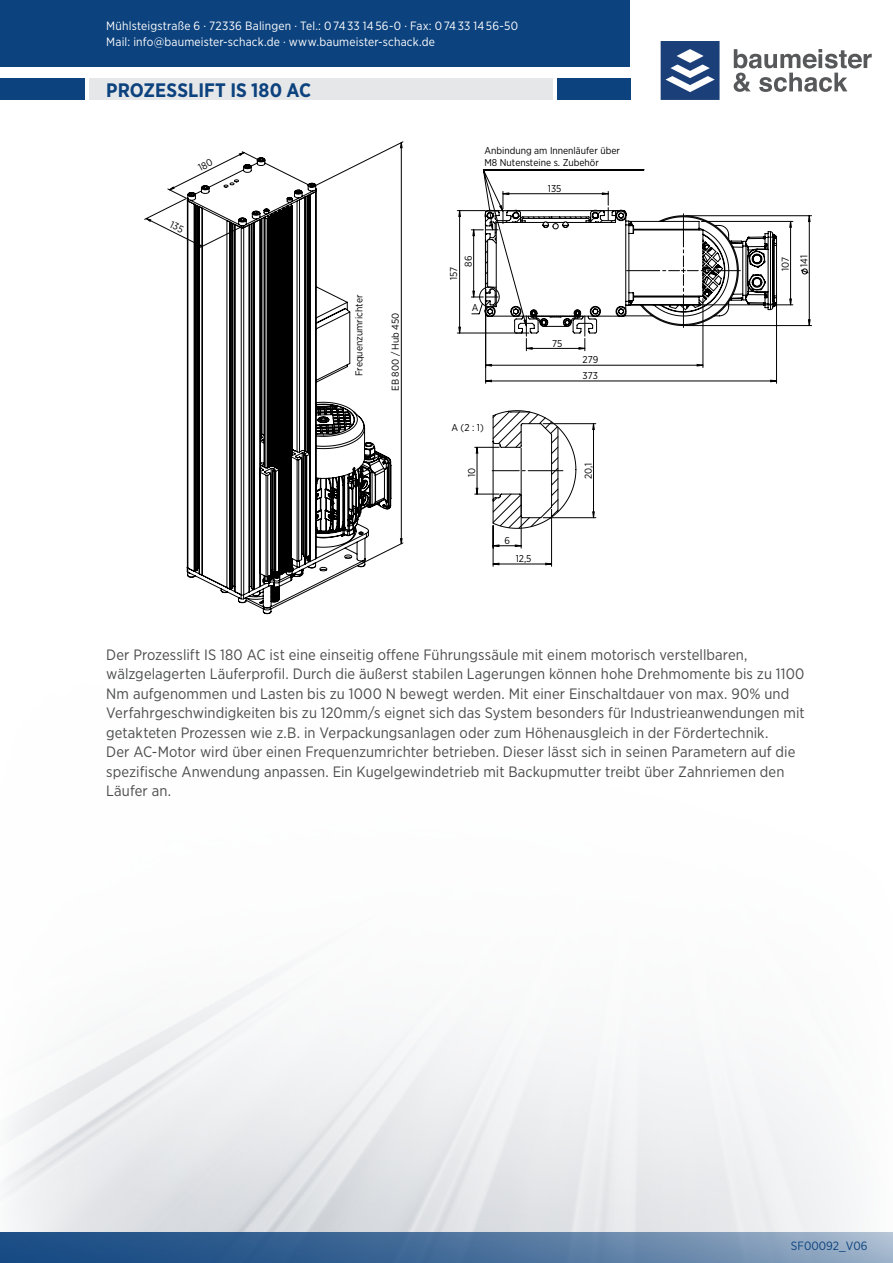
<style>
.page{position:relative;width:893px;height:1263px;background:#fff}
.page>*{position:absolute;margin:0;border:0;box-sizing:border-box;transform-origin:0 0}
.t1{font:700 19.5px "Gotham Narrow";letter-spacing:.005em;color:#0c427e}
.t2{font:15px/19.5px "Gotham Narrow";letter-spacing:.005em;color:#4b4c4d}
.t3{font:12px/15.8px "Gotham Narrow";letter-spacing:.015em;color:#fff}
.t4{font:12px "Gotham Narrow";color:#0c427e}
.t5{font:9.9px/18.8px "Gotham Narrow";color:#000;text-align:center}
</style>
<div class="page">
<div style="left:0;top:0;width:630px;height:67px;background:#0c427e"></div>
<svg style="left:661px;top:41px;width:59px;height:59px"></svg>
<svg style="left:734px;top:49px;width:138px;height:43px"></svg>
<div style="left:89px;top:79px;width:464px;height:21px;background:#e6e7e9"></div>
<div style="left:0;top:79px;width:85px;height:21px;background:#0c427e"></div>
<div style="left:557px;top:79px;width:73px;height:21px;background:#0c427e"></div>
<svg style="left:0;top:1232px;width:893px;height:31px;background:#4f749e"></svg>
<hr style="left:703px;top:299px;width:1px;height:69px;background:#000">
<hr style="left:493px;top:526px;width:1px;height:40px;background:#000">
<hr style="left:551px;top:509px;width:1px;height:57px;background:#000">
<hr style="left:485px;top:289px;width:1px;height:94px;background:#000">
<hr style="left:776px;top:298px;width:1px;height:85px;background:#000">
<hr style="left:701px;top:305px;width:92px;height:1px;background:#000">
<hr style="left:701px;top:221px;width:92px;height:1px;background:#000">
<hr style="left:543px;top:423px;width:53px;height:1px;background:#000">
<hr style="left:543px;top:517px;width:53px;height:1px;background:#000">
<hr style="left:686px;top:215px;width:126px;height:1px;background:#000">
<hr style="left:686px;top:325px;width:126px;height:1px;background:#000">
<svg style="left:486px;top:364px;width:217px;height:2px"></svg>
<svg style="left:486px;top:380px;width:290px;height:2px"></svg>
<svg style="left:789px;top:221px;width:3px;height:84px"></svg>
<svg style="left:592px;top:423px;width:3px;height:95px"></svg>
<svg style="left:800px;top:215px;width:10px;height:111px"></svg>
<svg style="left:371px;top:141px;width:32px;height:409px"></svg>
<svg style="left:187px;top:157px;width:204px;height:457px"></svg>
<svg style="left:457px;top:169px;width:320px;height:182px"></svg>
<svg style="left:475px;top:410px;width:101px;height:155px"></svg>
<svg style="left:144px;top:151px;width:117px;height:97px"></svg>
<p class="t3" style="left:106px;top:18px;width:413px">Mühlsteigstraße 6 · 72336 Balingen · Tel.: 0 74 33 14 56-0 · Fax: 0 74 33 14 56-50<br>Mail: info@baumeister-schack.de · www.baumeister-schack.de</p>
<p class="t1" style="left:106px;top:78px;width:206px">PROZESSLIFT IS 180 AC</p>
<p class="t5" style="left:484px;top:144px;width:137px;line-height:12.3px;text-align:left">Anbindung am Innenläufer über<br>M8 Nutensteine s. Zubehör</p>
<p class="t5" style="left:349px;top:376px;width:83px;rotate:-90deg">Frequenzumrichter</p>
<p class="t5" style="left:386px;top:391px;width:80px;rotate:-90deg">EB 800 / Hub 450</p>
<p class="t5" style="left:548px;top:179px;width:15px">135</p>
<p class="t5" style="left:459px;top:267px;width:12px;rotate:-90deg">86</p>
<p class="t5" style="left:444px;top:280px;width:15px;rotate:-90deg">157</p>
<p class="t5" style="left:472px;top:298px;width:8px">A</p>
<p class="t5" style="left:451px;top:418px;width:34px">A (2 : 1)</p>
<p class="t5" style="left:462px;top:477px;width:11px;rotate:-90deg">10</p>
<p class="t5" style="left:552px;top:334px;width:12px">75</p>
<p class="t5" style="left:583px;top:350px;width:17px">279</p>
<p class="t5" style="left:583px;top:366px;width:17px">373</p>
<p class="t5" style="left:579px;top:479px;width:18px;rotate:-90deg">20,1</p>
<p class="t5" style="left:505px;top:531px;width:7px">6</p>
<p class="t5" style="left:516px;top:549px;width:17px">12,5</p>
<p class="t5" style="left:776px;top:271px;width:17px;rotate:-90deg">107<br>141</p>
<p class="t2" style="left:106px;top:644px;width:643px">Der Prozesslift IS 180 AC ist eine einseitig offene Führungssäule mit einem motorisch verstellbaren,</p>
<p class="t2" style="left:106px;top:664px;width:700px">wälzgelagerten Läuferprofil. Durch die äußerst stabilen Lagerungen können hohe Drehmomente bis zu 1100<br>Nm aufgenommen und Lasten bis zu 1000 N bewegt werden. Mit einer Einschaltdauer von max. 90% und Verfahrgeschwindigkeiten bis zu 120mm/s eignet sich das System besonders für Industrieanwendungen mit getakteten Prozessen wie z.B. in Verpackungsanlagen oder zum Höhenausgleich in der Fördertechnik.</p>
<p class="t2" style="left:106px;top:742px;width:691px">Der AC-Motor wird über einen Frequenzumrichter betrieben. Dieser lässt sich in seinen Parametern auf die spezifische Anwendung anpassen. Ein Kugelgewindetrieb mit Backupmutter treibt über Zahnriemen den<br>Läufer an.</p>
<p class="t4" style="left:791px;top:1238px;width:78px">SF00092_V06</p>
</div>
